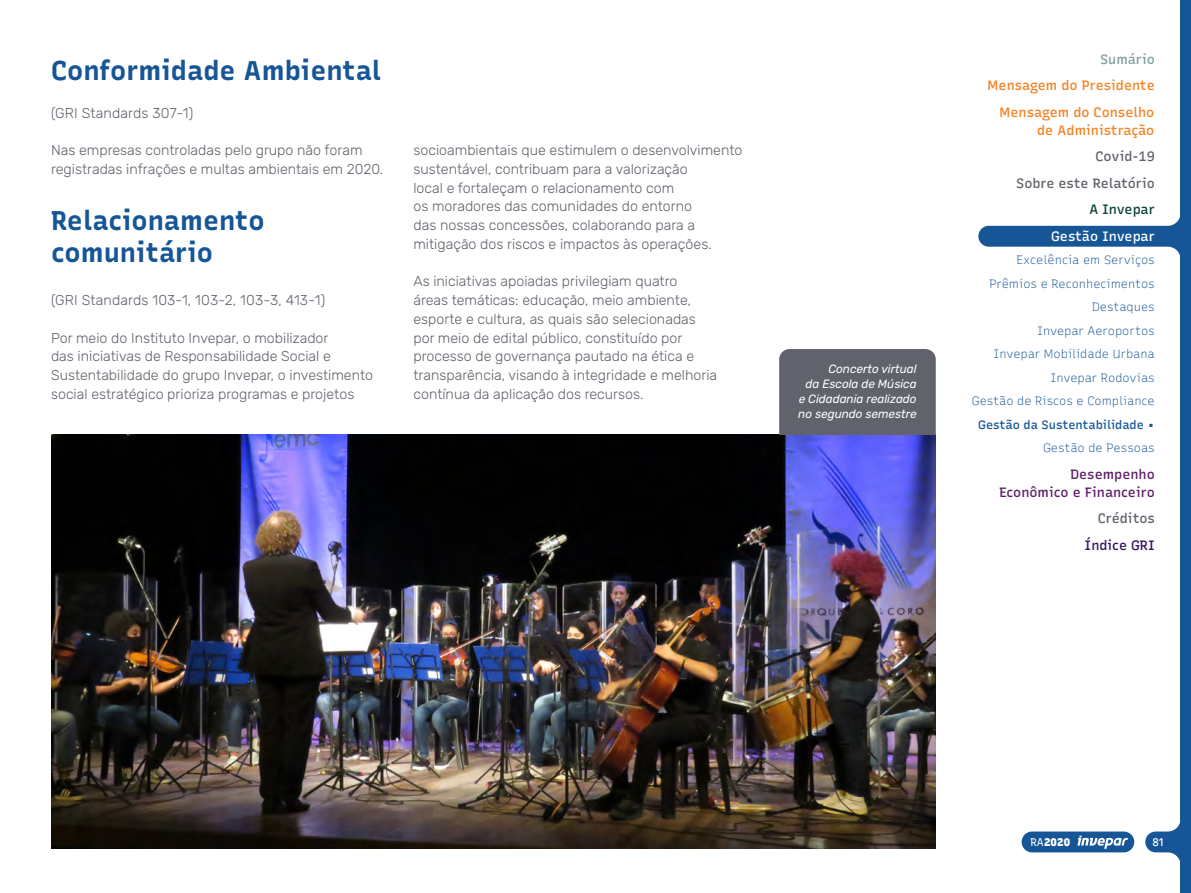
<style>
.page{position:relative;width:1191px;height:893px;background:#fff}
.page>*{position:absolute;margin:0;border:0;box-sizing:border-box;transform-origin:0 0}
.t1{font:300 27px/32.4px "Recursive Sans Linear";color:#165696}
.t2{font:300 14.25px/18.8px "Rubik";color:#60636c}
.t3{font:300 13.5px/26.5px "Recursive Sans Linear";color:#f48222;text-align:right}
.t4{font:300 13.5px/26.5px "Recursive Sans Linear";color:#60636c;text-align:right}
.t5{font:300 13.5px/18px "Recursive Sans Linear";color:#601e69;text-align:right}
.t6{font:300 13.5px "Recursive Sans Linear";color:#fff}
.t7{font:300 13.5px "Recursive Sans Linear";color:#361461}
.t8{font:300 13.5px "Recursive Sans Linear";letter-spacing:-.005em;color:#0b433a}
.t9{font:300 13.5px "Recursive Sans Linear";color:#80a19c}
.t10{font:300 12px/23.5px "Recursive Sans Linear";color:#165696;text-align:right}
.t11{font:italic 300 12px/15px "Rubik";color:#fff;text-align:right}
.t12{font:300 10.95px "Recursive Sans Linear";letter-spacing:.01em;color:#fff}
</style>
<div class="page">
<div style="left:1180px;top:0;width:11px;height:893px;background:#165696"></div>
<div style="left:1021px;top:831px;width:113px;height:21px;background:#165696;border-radius:10px"></div>
<svg style="left:1077px;top:836px;width:51px;height:13px"></svg>
<svg style="left:1145px;top:823px;width:35px;height:38px"></svg>
<svg style="left:978px;top:217px;width:202px;height:39px"></svg>
<img style="left:51px;top:435px;width:884px;height:414px">
<div style="left:779px;top:349px;width:156px;height:86px;background:#60636c"></div>
<h1 class="t1" style="left:51px;top:53px;width:332px">Conformidade Ambiental</h1>
<p class="t2" style="left:51px;top:104px;width:144px">(GRI Standards 307-1)</p>
<p class="t2" style="left:51px;top:141px;width:334px">Nas empresas controladas pelo grupo não foram registradas infrações e multas ambientais em 2020.</p>
<h1 class="t1" style="left:51px;top:203px;width:215px">Relacionamento comunitário</h1>
<p class="t2" style="left:51px;top:291px;width:276px">(GRI Standards 103-1, 103-2, 103-3, 413-1)</p>
<p class="t2" style="left:51px;top:329px;width:323px">Por meio do Instituto Invepar, o mobilizador<br>das iniciativas de Responsabilidade Social e Sustentabilidade do grupo Invepar, o investimento social estratégico prioriza programas e projetos</p>
<p class="t2" style="left:413px;top:141px;width:330px">socioambientais que estimulem o desenvolvimento sustentável, contribuam para a valorização<br>local e fortaleçam o relacionamento com<br>os moradores das comunidades do entorno<br>das nossas concessões, colaborando para a mitigação dos riscos e impactos às operações.</p>
<p class="t2" style="left:413px;top:272px;width:305px">As iniciativas apoiadas privilegiam quatro<br>áreas temáticas: educação, meio ambiente, esporte e cultura, as quais são selecionadas por meio de edital público, constituído por processo de governança pautado na ética e transparência, visando à integridade e melhoria contínua da aplicação dos recursos.</p>
<p class="t11" style="left:798px;top:362px;width:120px">Concerto virtual<br>da Escola de Música e Cidadania realizado no segundo semestre</p>
<p class="t9" style="left:1100px;top:49px;width:56px">Sumário</p>
<p class="t3" style="left:987px;top:72px;width:169px">Mensagem do Presidente<br>Mensagem do Conselho</p>
<p class="t3" style="left:1037px;top:116px;width:119px">de Administração</p>
<p class="t4" style="left:1016px;top:143px;width:140px">Covid-19<br>Sobre este Relatório</p>
<p class="t8" style="left:1089px;top:199px;width:67px">A Invepar</p>
<p class="t6" style="left:1051px;top:226px;width:105px">Gestão Invepar</p>
<p class="t10" style="left:972px;top:248px;width:184px">Excelência em Serviços<br>Prêmios e Reconhecimentos<br>Destaques<br>Invepar Aeroportos<br>Invepar Mobilidade Urbana<br>Invepar Rodovias<br>Gestão de Riscos e Compliance<br>Gestão da Sustentabilidade •<br>Gestão de Pessoas</p>
<p class="t5" style="left:999px;top:465px;width:157px">Desempenho<br>Econômico e Financeiro</p>
<p class="t4" style="left:1097px;top:505px;width:58px">Créditos</p>
<p class="t7" style="left:1084px;top:535px;width:72px">Índice GRI</p>
<p class="t12" style="left:1030px;top:833px;width:41px">RA2020</p>
<p class="t12" style="left:1152px;top:833px;width:12px">81</p>
</div>
